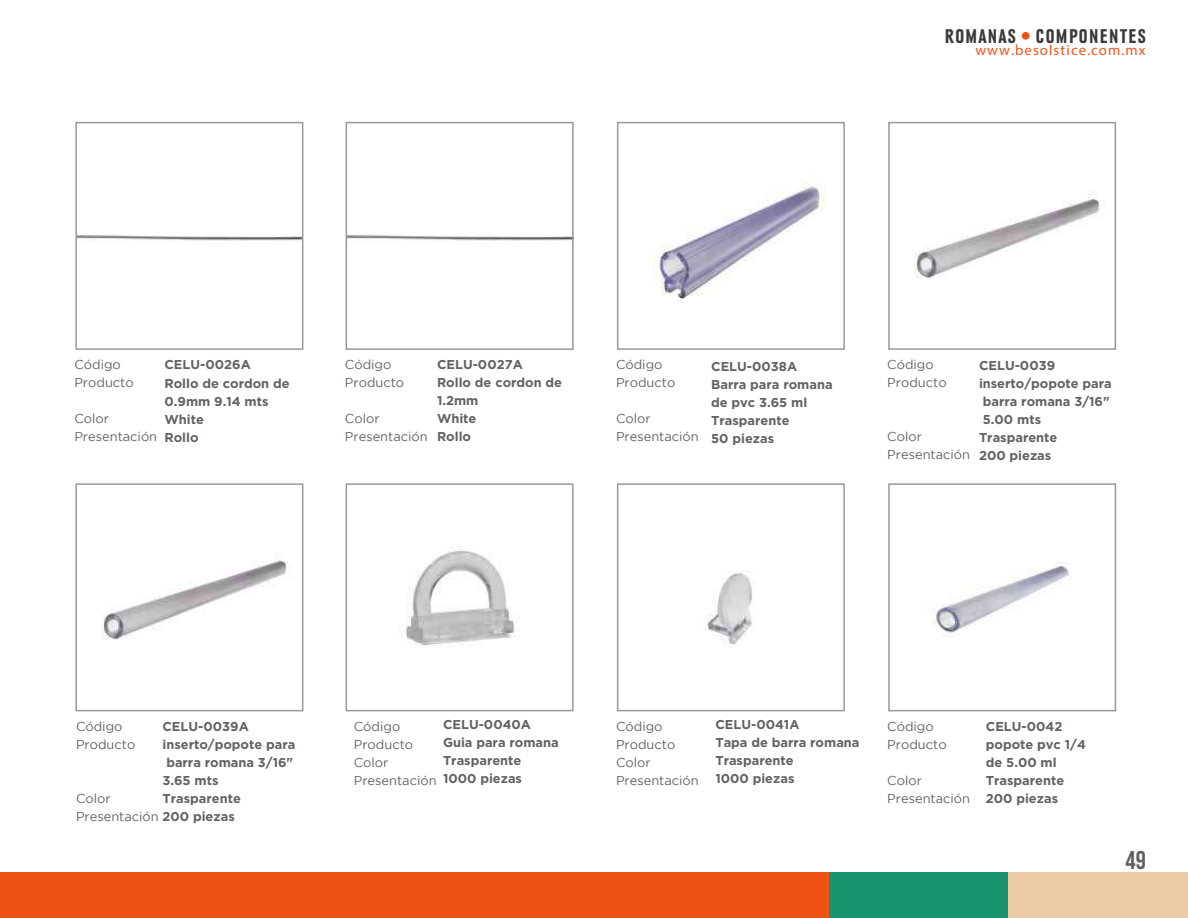
<style>
.page{position:relative;width:1188px;height:918px;background:#fff}
.page>*{position:absolute;margin:0;border:0;box-sizing:border-box;transform-origin:0 0}
.t1{font:25.65px "Bebas Neue";color:#606060}
.t2{font:700 condensed 20.7px "URW Grotesk TOT";letter-spacing:.07em;color:#3a3a3a}
.t3{font:14.7px "Myriad Pro";letter-spacing:.075em;color:#f25216}
.t4{font:700 12.9px/18px "Gotham";color:#666161}
.t5{font:12.9px/18px "Gotham";color:#666161}
.s1{font-weight:700}
</style>
<div class="page">
<img style="left:653px;top:175px;width:173px;height:126px">
<img style="left:932px;top:561px;width:138px;height:77px">
<img style="left:704px;top:573px;width:48px;height:74px">
<img style="left:405px;top:549px;width:115px;height:97px">
<img style="left:102px;top:553px;width:189px;height:87px">
<img style="left:915px;top:191px;width:189px;height:87px">
<img style="left:349px;top:235px;width:222px;height:6px">
<img style="left:78px;top:235px;width:222px;height:6px">
<div style="left:0;top:872px;width:829px;height:46px;background:#f05116"></div>
<div style="left:829px;top:872px;width:179px;height:46px;background:#17936f"></div>
<div style="left:1008px;top:872px;width:180px;height:46px;background:#edcba9"></div>
<div style="left:1022px;top:32px;width:8px;height:8px;background:#f05116;border-radius:50%"></div>
<div style="left:75px;top:122px;width:228px;height:228px;border:2px solid #999"></div>
<div style="left:346px;top:122px;width:228px;height:228px;border:2px solid #999"></div>
<div style="left:617px;top:122px;width:228px;height:228px;border:2px solid #999"></div>
<div style="left:888px;top:122px;width:228px;height:228px;border:2px solid #999"></div>
<div style="left:888px;top:483px;width:228px;height:228px;border:2px solid #999"></div>
<div style="left:617px;top:483px;width:228px;height:228px;border:2px solid #999"></div>
<div style="left:346px;top:483px;width:228px;height:228px;border:2px solid #999"></div>
<div style="left:75px;top:483px;width:228px;height:228px;border:2px solid #999"></div>
<h2 class="t2" style="left:945px;top:25px;width:203px">ROMANAS - COMPONENTES</h2>
<p class="t3" style="left:975px;top:41px;width:172px">www.besolstice.com.mx</p>
<p class="t5" style="left:74px;top:356px;width:61px">Código<br>Producto</p>
<p class="t5" style="left:74px;top:410px;width:84px">Color<br>Presentación</p>
<p class="t5" style="left:887px;top:355px;width:61px">Código<br>Producto</p>
<p class="t5" style="left:345px;top:356px;width:61px">Código<br>Producto</p>
<p class="t5" style="left:345px;top:410px;width:84px">Color<br>Presentación</p>
<p class="t5" style="left:616px;top:356px;width:61px">Código<br>Producto</p>
<p class="t5" style="left:616px;top:410px;width:84px">Color<br>Presentación</p>
<p class="t4" style="left:164px;top:356px;width:127px">CELU-0026A<br>Rollo de cordon de<br>0.9mm 9.14 mts<br>White<br>Rollo</p>
<p class="t4" style="left:437px;top:356px;width:127px">CELU-0027A<br>Rollo de cordon de<br>1.2mm<br>White<br>Rollo</p>
<p class="t4" style="left:711px;top:357px;width:123px">CELU-0038A<br>Barra para romana de pvc 3.65 ml<br>Trasparente<br>50 piezas</p>
<p class="t4" style="left:979px;top:356px;width:134px">CELU-0039 inserto/popote para barra romana 3/16"<br>5.00 mts<br>Trasparente<br>200 piezas</p>
<p class="t5" style="left:887px;top:427px;width:84px">Color<br>Presentación</p>
<p class="t5" style="left:76px;top:717px;width:61px">Código<br>Producto</p>
<p class="t4" style="left:162px;top:717px;width:88px">CELU-0039A</p>
<p class="t4" style="left:162px;top:735px;width:134px">inserto/popote para</p>
<p class="t4" style="left:166px;top:753px;width:128px">barra romana 3/16"</p>
<p class="t4" style="left:162px;top:771px;width:58px">3.65 mts</p>
<p class="t4" style="left:162px;top:789px;width:80px">Trasparente</p>
<p class="t5" style="left:76px;top:807px;width:160px">Presentación <span class="s1">200 piezas</span></p>
<p class="t5" style="left:76px;top:789px;width:36px">Color</p>
<p class="t4" style="left:443px;top:715px;width:117px">CELU-0040A<br>Guia para romana<br>Trasparente<br>1000 piezas</p>
<p class="t4" style="left:715px;top:715px;width:146px">CELU-0041A<br>Tapa de barra romana<br>Trasparente<br>1000 piezas</p>
<p class="t4" style="left:986px;top:717px;width:102px">CELU-0042 popote pvc 1/4 de 5.00 ml<br>Trasparente<br>200 piezas</p>
<p class="t5" style="left:354px;top:717px;width:84px">Código<br>Producto<br>Color<br>Presentación</p>
<p class="t5" style="left:616px;top:717px;width:84px">Código<br>Producto<br>Color<br>Presentación</p>
<p class="t5" style="left:887px;top:717px;width:61px">Código<br>Producto</p>
<p class="t5" style="left:887px;top:771px;width:84px">Color<br>Presentación</p>
<h1 class="t1" style="left:1125px;top:846px;width:22px">49</h1>
</div>
